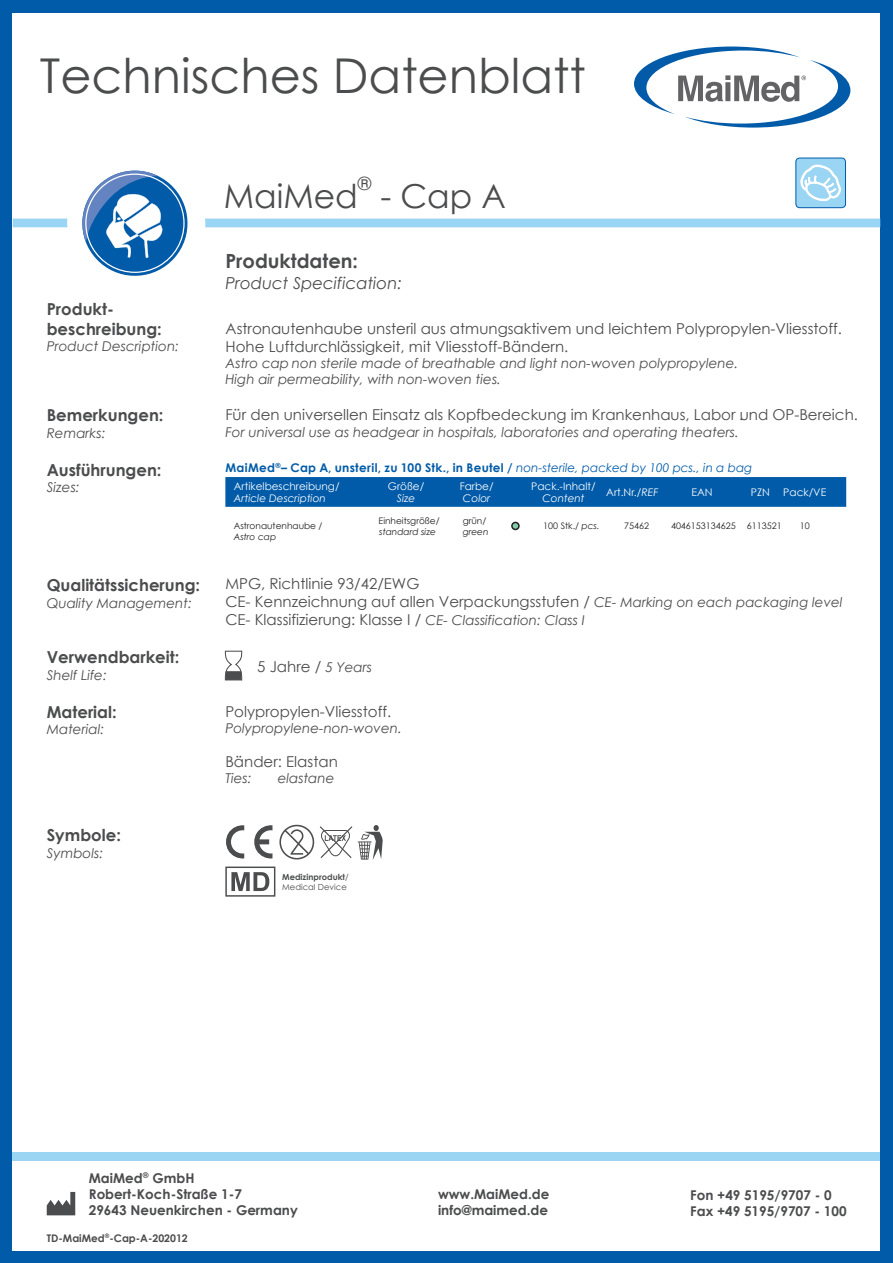
<style>
.page{position:relative;width:893px;height:1263px;background:#015ba9}
.page>*{position:absolute;margin:0;border:0;box-sizing:border-box;transform-origin:0 0}
.t1{font:48px "Century Gothic";color:#4b4c4d}
.t2{font:33px "Century Gothic";color:#4b4c4d}
.t3{font:700 19.5px "Century Gothic";color:#4b4c4d}
.t4{font:18px "Century Gothic";color:#4b4c4d}
.t5{font:700 16.5px/20px "Century Gothic";color:#4b4c4d}
.t6{font:italic 16.5px "Century Gothic";color:#4b4c4d}
.t7{font:15px/17.9px "Century Gothic";color:#4b4c4d}
.t8{font:italic 13.5px "Century Gothic";color:#4b4c4d}
.t9{font:700 13.5px/16.4px "Century Gothic";color:#4b4c4d}
.t10{font:700 12px "Century Gothic";letter-spacing:.02em;color:#015ba9}
.t11{font:10.5px "Century Gothic";color:#fff}
.t12{font:italic 10.5px "Century Gothic";color:#fff}
.t13{font:700 10.5px "Century Gothic";color:#4b4c4d}
.t14{font:9px "Century Gothic";color:#231f20}
.t15{font:italic 9px "Century Gothic";color:#231f20}
.t16{font:700 8.4px/10.1px "Century Gothic";color:#4b4c4d}
.s1{font-weight:400;font-style:italic}
.s2{font-style:italic}
.s3{font-style:italic;font-size:13.5px}
.s4{font-weight:400}
</style>
<div class="page">
<div style="left:13px;top:13px;width:867px;height:1237px;background:#fff"></div>
<div style="left:205px;top:219px;width:675px;height:8px;background:#9ad5f4"></div>
<svg style="left:13px;top:219px;width:54px;height:8px"></svg>
<svg style="left:634px;top:47px;width:216px;height:81px"></svg>
<svg style="left:82px;top:170px;width:106px;height:106px"></svg>
<svg style="left:47px;top:1192px;width:28px;height:23px"></svg>
<div style="left:13px;top:1152px;width:867px;height:9px;background:#9ad5f4"></div>
<div style="left:796px;top:158px;width:49px;height:50px;background:#9ad5f4;border-radius:4px"></div>
<svg style="left:800px;top:165px;width:41px;height:36px"></svg>
<div style="left:795px;top:158px;width:51px;height:50px;border:1px solid #015ba9;border-radius:4px"></div>
<svg style="left:224px;top:650px;width:19px;height:31px"></svg>
<div style="left:226px;top:671px;width:15px;height:9px;background:#4b4c4d"></div>
<div style="left:225px;top:477px;width:621px;height:30px;background:#015ba9"></div>
<div style="left:512px;top:522px;width:7px;height:7px;background:#84ccab;border-radius:50%"></div>
<div style="left:511px;top:522px;width:9px;height:8px;border:2px solid #231f20;border-radius:50%"></div>
<svg style="left:225px;top:866px;width:50px;height:31px"></svg>
<svg style="left:320px;top:826px;width:32px;height:32px"></svg>
<svg style="left:358px;top:825px;width:25px;height:35px"></svg>
<svg style="left:226px;top:825px;width:18px;height:33px"></svg>
<svg style="left:254px;top:825px;width:18px;height:33px"></svg>
<img style="left:279px;top:824px;width:36px;height:36px">
<h1 class="t1" style="left:40px;top:46px;width:547px">Technisches Datenblatt</h1>
<p class="t4" style="left:358px;top:172px;width:15px">®</p>
<h2 class="t2" style="left:224px;top:175px;width:283px">MaiMed - Cap A</h2>
<p class="t5" style="left:47px;top:298px;width:117px">Produkt&shy;beschreibung:</p>
<p class="t8" style="left:47px;top:338px;width:134px">Product Description:</p>
<p class="t5" style="left:47px;top:405px;width:118px">Bemerkungen:</p>
<p class="t8" style="left:47px;top:425px;width:60px">Remarks:</p>
<p class="t5" style="left:47px;top:459px;width:116px">Ausführungen:</p>
<p class="t8" style="left:47px;top:479px;width:34px">Sizes:</p>
<p class="t5" style="left:47px;top:574px;width:155px">Qualitätssicherung:</p>
<p class="t8" style="left:47px;top:594px;width:147px">Quality Management:</p>
<p class="t5" style="left:47px;top:647px;width:134px">Verwendbarkeit:</p>
<p class="t8" style="left:47px;top:667px;width:62px">Shelf Life:</p>
<p class="t5" style="left:47px;top:701px;width:71px">Material:</p>
<p class="t8" style="left:47px;top:721px;width:59px">Material:</p>
<p class="t5" style="left:47px;top:824px;width:76px">Symbole:</p>
<p class="t8" style="left:47px;top:844px;width:58px">Symbols:</p>
<h3 class="t3" style="left:225px;top:249px;width:134px">Produktdaten:</h3>
<p class="t6" style="left:225px;top:273px;width:178px">Product Specification:</p>
<p class="t7" style="left:226px;top:319px;width:618px">Astronautenhaube unsteril aus atmungsaktivem und leichtem Polypropylen-Vliesstoff.<br>Hohe Luftdurchlässigkeit, mit Vliesstoff-Bändern.</p>
<p class="t8" style="left:226px;top:355px;width:514px">Astro cap non sterile made of breathable and light non-woven polypropylene.</p>
<p class="t8" style="left:225px;top:371px;width:277px">High air permeability, with non-woven ties.</p>
<p class="t7" style="left:225px;top:406px;width:634px">Für den universellen Einsatz als Kopfbedeckung im Krankenhaus, Labor und OP-Bereich.</p>
<p class="t8" style="left:225px;top:424px;width:515px">For universal use as headgear in hospitals, laboratories and operating theaters.</p>
<p class="t7" style="left:739px;top:406px;width:6px">.</p>
<p class="t10" style="left:225px;top:460px;width:528px">MaiMed<sup>®</sup>– Cap A, unsteril, zu 100 Stk., in Beutel / <span class="s1">non-sterile, packed by 100 pcs., in a bag</span></p>
<p class="t11" style="left:234px;top:479px;width:107px">Artikelbeschreibung/</p>
<p class="t12" style="left:234px;top:492px;width:94px">Article Description</p>
<p class="t14" style="left:234px;top:521px;width:90px">Astronautenhaube /</p>
<p class="t15" style="left:234px;top:531px;width:44px">Astro cap</p>
<p class="t11" style="left:388px;top:479px;width:38px">Größe/</p>
<p class="t12" style="left:397px;top:492px;width:20px">Size</p>
<p class="t14" style="left:378px;top:515px;width:63px">Einheitsgröße/</p>
<p class="t15" style="left:379px;top:526px;width:58px">standard size</p>
<p class="t11" style="left:460px;top:479px;width:35px">Farbe/</p>
<p class="t12" style="left:463px;top:492px;width:29px">Color</p>
<p class="t14" style="left:463px;top:515px;width:25px">grün/</p>
<p class="t15" style="left:463px;top:526px;width:27px">green</p>
<p class="t11" style="left:531px;top:479px;width:66px">Pack.-Inhalt/</p>
<p class="t12" style="left:542px;top:492px;width:44px">Content</p>
<p class="t11" style="left:606px;top:486px;width:54px">Art.Nr./<span class="s2">REF</span></p>
<p class="t11" style="left:691px;top:486px;width:23px">EAN</p>
<p class="t11" style="left:751px;top:486px;width:21px">PZN</p>
<p class="t11" style="left:783px;top:486px;width:45px">Pack/VE</p>
<p class="t14" style="left:543px;top:521px;width:58px">100 Stk./ <span class="s2">pcs.</span></p>
<p class="t14" style="left:624px;top:521px;width:26px">75462</p>
<p class="t14" style="left:671px;top:521px;width:112px">4046153134625 6113521</p>
<p class="t14" style="left:800px;top:521px;width:11px">10</p>
<p class="t7" style="left:225px;top:575px;width:619px">MPG, Richtlinie 93/42/EWG<br>CE- Kennzeichnung auf allen Verpackungsstufen / <span class="s3">CE- Marking on each packaging level<br></span>CE- Klassifizierung: Klasse I / <span class="s3">CE- Classification: Class I</span></p>
<p class="t7" style="left:257px;top:657px;width:116px">5 Jahre / <span class="s3">5 Years</span></p>
<p class="t7" style="left:225px;top:702px;width:167px">Polypropylen-Vliesstoff.</p>
<p class="t8" style="left:225px;top:720px;width:178px">Polypropylene-non-woven.</p>
<p class="t7" style="left:225px;top:752px;width:114px">Bänder: Elastan</p>
<p class="t8" style="left:225px;top:770px;width:28px">Ties:</p>
<p class="t8" style="left:278px;top:770px;width:58px">elastane</p>
<p class="t16" style="left:282px;top:872px;width:68px">Medizinprodukt<span class="s4">/<br>Medical Device</span></p>
<p class="t9" style="left:89px;top:1169px;width:210px">MaiMed<sup>®</sup> GmbH<br>Robert-Koch-Straße 1-7<br>29643 Neuenkirchen - Germany</p>
<p class="t13" style="left:47px;top:1231px;width:143px">TD-MaiMed<sup>®</sup>-Cap-A-202012</p>
<p class="t9" style="left:438px;top:1185px;width:113px">www.MaiMed.de info@maimed.de</p>
<p class="t9" style="left:690px;top:1186px;width:158px">Fon +49 5195/9707 - 0<br>Fax +49 5195/9707 - 100</p>
</div>
